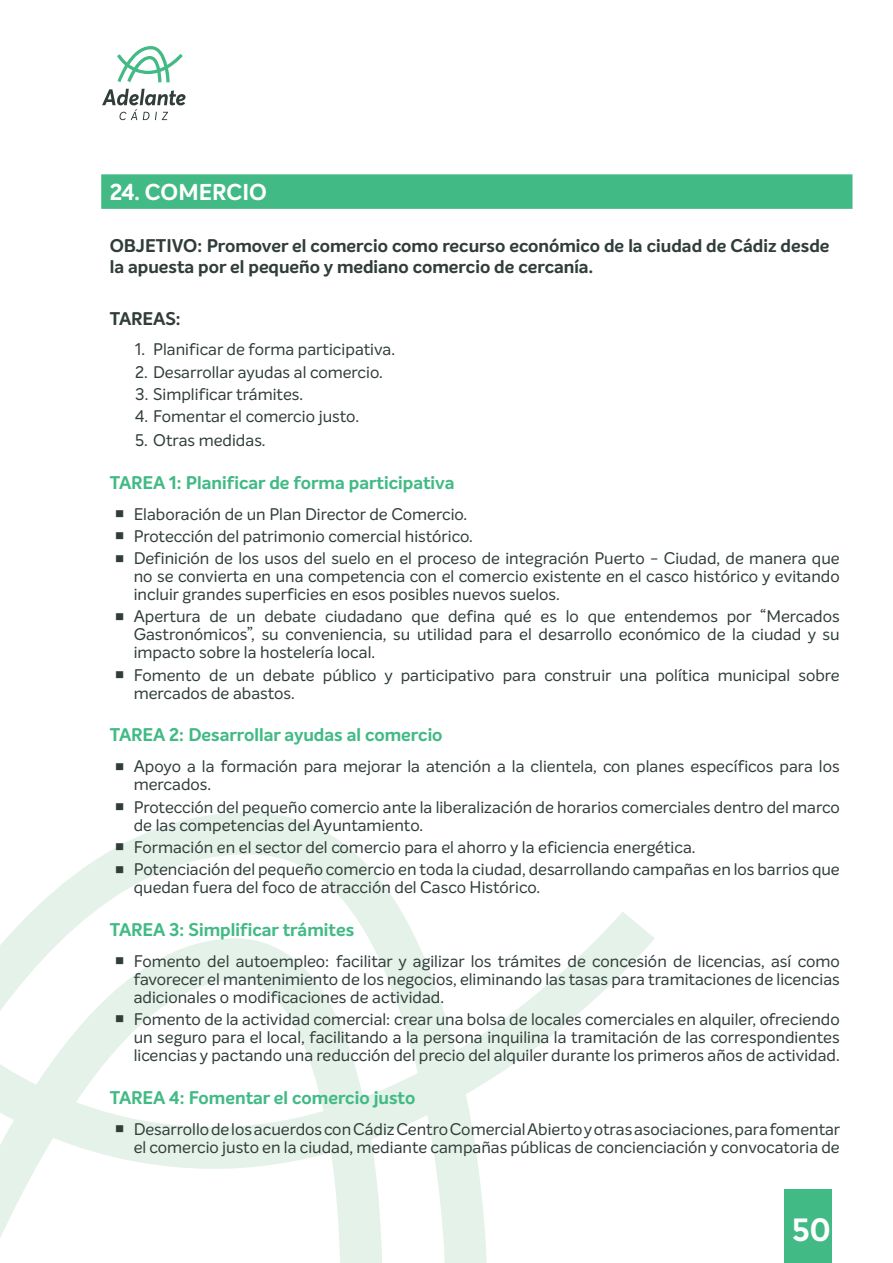
<style>
.page{position:relative;width:893px;height:1263px;background:#fff}
.page>*{position:absolute;margin:0;border:0;box-sizing:border-box;transform-origin:0 0}
.t1{font:700 31.5px "Intelo Alt";color:#fff}
.t2{font:700 22.5px "Intelo";color:#fff}
.t3{font:700 18px "Intelo";color:#42ba85}
.t4{font:700 18px/21.6px "Intelo";color:#303d3b}
.t5{font:16.5px/18px "Intelo";color:#303d3b;text-align:justify}
.s1{font-family:"Times New Roman";font-size:31.5px}
</style>
<div class="page">
<svg style="left:0;top:812px;width:655px;height:451px"></svg>
<div style="left:785px;top:1189px;width:47px;height:74px;background:#42ba85"></div>
<svg style="left:117px;top:46px;width:66px;height:36px"></svg>
<svg style="left:102px;top:89px;width:84px;height:31px"></svg>
<div style="left:101px;top:174px;width:751px;height:35px;background:#42ba85"></div>
<h2 class="t2" style="left:110px;top:178px;width:159px">24. COMERCIO</h2>
<p class="t4" style="left:110px;top:235px;width:721px">OBJETIVO: Promover el comercio como recurso económico de la ciudad de Cádiz desde la apuesta por el pequeño y mediano comercio de cercanía.</p>
<p class="t4" style="left:110px;top:308px;width:73px">TAREAS:</p>
<p class="t5" style="left:135px;top:341px;width:261px">1. Planificar de forma participativa.</p>
<p class="t5" style="left:135px;top:363px;width:249px">2. Desarrollar ayudas al comercio.</p>
<p class="t5" style="left:135px;top:385px;width:169px">3. Simplificar trámites.</p>
<p class="t5" style="left:135px;top:407px;width:225px">4. Fomentar el comercio justo.</p>
<p class="t5" style="left:135px;top:431px;width:132px">5. Otras medidas.</p>
<p class="t3" style="left:110px;top:471px;width:346px">TAREA 1: Planificar de forma participativa</p>
<p class="t5" style="left:114px;top:505px;width:355px"><span class="s1">▪</span> Elaboración de un Plan Director de Comercio.</p>
<p class="t5" style="left:114px;top:527px;width:360px"><span class="s1">▪</span> Protección del patrimonio comercial histórico.</p>
<p class="t5" style="left:134px;top:549px;width:707px;text-indent:-19px"><span class="s1">▪</span> Definición de los usos del suelo en el proceso de integración Puerto - Ciudad, de manera que no se convierta en una competencia con el comercio existente en el casco histórico y evitando incluir grandes superficies en esos posibles nuevos suelos.</p>
<p class="t5" style="left:134px;top:607px;width:707px;text-indent:-19px"><span class="s1">▪</span> Apertura de un debate ciudadano que defina qué es lo que entendemos por “Mercados Gastronómicos”, su conveniencia, su utilidad para el desarrollo económico de la ciudad y su impacto sobre la hostelería local.</p>
<p class="t5" style="left:134px;top:666px;width:707px;text-indent:-19px"><span class="s1">▪</span> Fomento de un debate público y participativo para construir una política municipal sobre mercados de abastos.</p>
<p class="t3" style="left:110px;top:724px;width:334px">TAREA 2: Desarrollar ayudas al comercio</p>
<p class="t5" style="left:134px;top:757px;width:707px;text-indent:-19px"><span class="s1">▪</span> Apoyo a la formación para mejorar la atención a la clientela, con planes específicos para los mercados.</p>
<p class="t5" style="left:134px;top:798px;width:707px;text-indent:-19px"><span class="s1">▪</span> Protección del pequeño comercio ante la liberalización de horarios comerciales dentro del marco de las competencias del Ayuntamiento.</p>
<p class="t5" style="left:114px;top:838px;width:583px"><span class="s1">▪</span> Formación en el sector del comercio para el ahorro y la eficiencia energética.</p>
<p class="t5" style="left:134px;top:860px;width:708px;text-indent:-19px"><span class="s1">▪</span> Potenciación del pequeño comercio en toda la ciudad, desarrollando campañas en los barrios que quedan fuera del foco de atracción del Casco Histórico.</p>
<p class="t3" style="left:110px;top:918px;width:246px">TAREA 3: Simplificar trámites</p>
<p class="t5" style="left:134px;top:952px;width:708px;text-indent:-19px"><span class="s1">▪</span> Fomento del autoempleo: facilitar y agilizar los trámites de concesión de licencias, así como favorecer el mantenimiento de los negocios, eliminando las tasas para tramitaciones de licencias adicionales o modificaciones de actividad.</p>
<p class="t5" style="left:134px;top:1010px;width:707px;text-indent:-19px"><span class="s1">▪</span> Fomento de la actividad comercial: crear una bolsa de locales comerciales en alquiler, ofreciendo un seguro para el local, facilitando a la persona inquilina la tramitación de las correspondientes licencias y pactando una reducción del precio del alquiler durante los primeros años de actividad.</p>
<p class="t3" style="left:110px;top:1086px;width:307px">TAREA 4: Fomentar el comercio justo</p>
<p class="t5" style="left:114px;top:1120px;width:727px;text-align:right"><span class="s1">▪</span> Desarrollo de los acuerdos con Cádiz Centro Comercial Abierto y otras asociaciones, para fomentar el comercio justo en la ciudad, mediante campañas públicas de concienciación y convocatoria de</p>
<h1 class="t1" style="left:792px;top:1210px;width:40px">50</h1>
</div>
